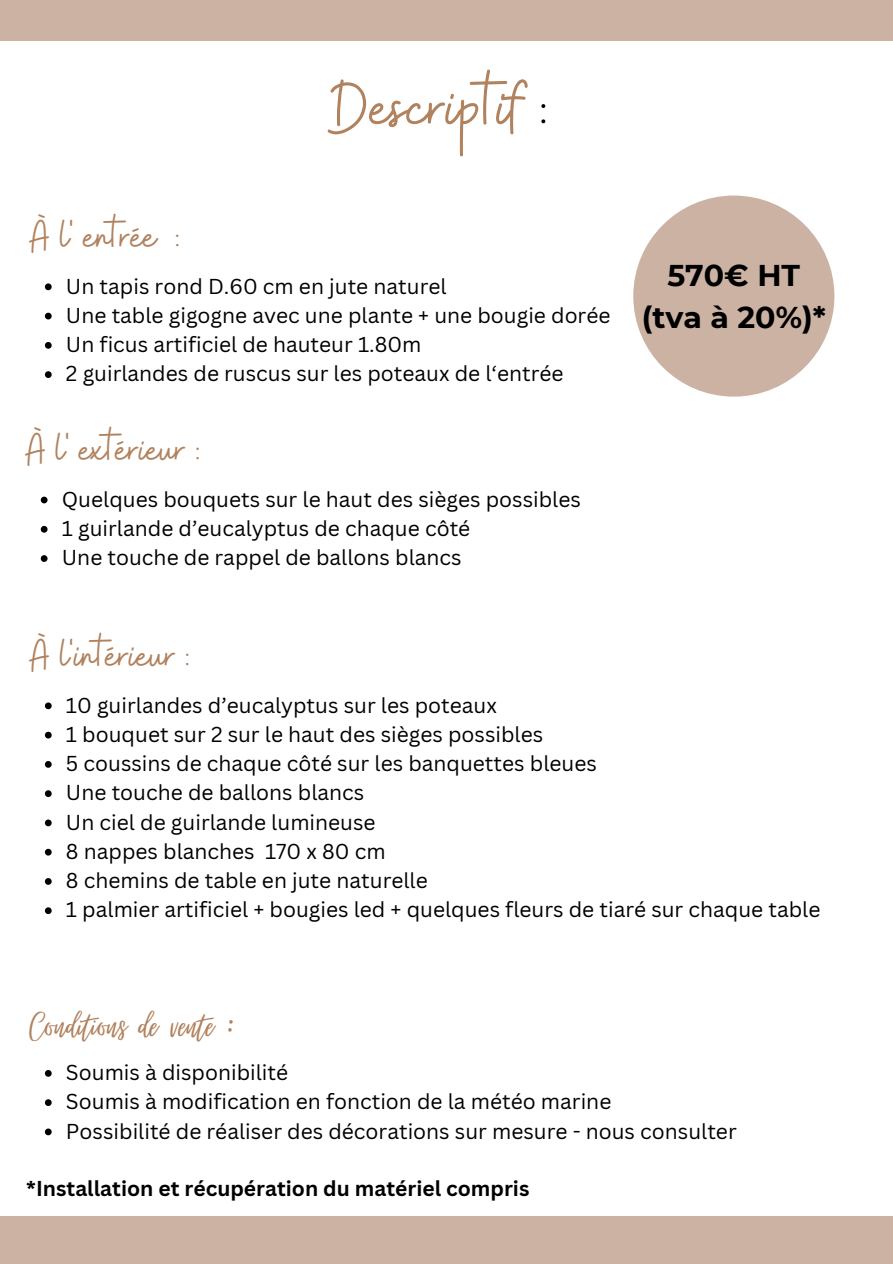
<style>
.page{position:relative;width:893px;height:1264px;background:#fff}
.page>*{position:absolute;margin:0;border:0;box-sizing:border-box;transform-origin:0 0}
.t1{font:76.5px "Buffalo";color:#b1825e}
.t2{font:46.5px "Buffalo";color:#b1825e}
.t3{font:46.5px "Virtual";color:#b1825e}
.t4{font:700 30px/41.7px "Montserrat";color:#000;text-align:center}
.t5{font:21px/29.2px "Canva Sans";color:#000}
.t6{font:700 21px "Canva Sans";color:#000}
.s1{color:#000}
</style>
<div class="page">
<div style="left:0;top:0;width:892px;height:40px;background:#cbb2a3"></div>
<div style="left:0;top:1215px;width:892px;height:48px;background:#cbb2a3"></div>
<svg style="left:45px;top:283px;width:7px;height:7px"></svg>
<svg style="left:45px;top:313px;width:7px;height:6px"></svg>
<svg style="left:45px;top:342px;width:7px;height:7px"></svg>
<svg style="left:45px;top:371px;width:7px;height:7px"></svg>
<svg style="left:41px;top:496px;width:7px;height:7px"></svg>
<svg style="left:41px;top:526px;width:7px;height:6px"></svg>
<svg style="left:41px;top:555px;width:7px;height:7px"></svg>
<svg style="left:45px;top:702px;width:7px;height:7px"></svg>
<svg style="left:45px;top:731px;width:7px;height:7px"></svg>
<svg style="left:45px;top:761px;width:7px;height:6px"></svg>
<svg style="left:45px;top:790px;width:7px;height:7px"></svg>
<svg style="left:45px;top:819px;width:7px;height:7px"></svg>
<svg style="left:45px;top:848px;width:7px;height:7px"></svg>
<svg style="left:45px;top:878px;width:7px;height:6px"></svg>
<svg style="left:45px;top:907px;width:7px;height:7px"></svg>
<svg style="left:45px;top:1070px;width:7px;height:6px"></svg>
<svg style="left:45px;top:1099px;width:7px;height:6px"></svg>
<svg style="left:45px;top:1128px;width:7px;height:7px"></svg>
<div style="left:633px;top:195px;width:201px;height:201px;background:#cbb2a3;border-radius:50%"></div>
<h1 class="t1" style="left:330px;top:58px;width:218px">Descriptif <span class="s1">:</span></h1>
<h2 class="t2" style="left:30px;top:206px;width:151px">À l' entrée :</h2>
<p class="t5" style="left:66px;top:271px;width:546px">Un tapis rond D.60 cm en jute naturel<br>Une table gigogne avec une plante + une bougie dorée Un ficus artificiel de hauteur 1.80m<br>2 guirlandes de ruscus sur les poteaux de l‘entrée</p>
<h2 class="t2" style="left:26px;top:420px;width:175px">À l' extérieur :</h2>
<p class="t5" style="left:62px;top:484px;width:520px">Quelques bouquets sur le haut des sièges possibles<br>1 guirlande d’eucalyptus de chaque côté<br>Une touche de rappel de ballons blancs</p>
<h3 class="t4" style="left:641px;top:254px;width:185px">570€ HT (tva à 20%)*</h3>
<h2 class="t2" style="left:30px;top:625px;width:161px">À l'intérieur :</h2>
<p class="t5" style="left:66px;top:689px;width:756px">10 guirlandes d’eucalyptus sur les poteaux<br>1 bouquet sur 2 sur le haut des sièges possibles<br>5 coussins de chaque côté sur les banquettes bleues<br>Une touche de ballons blancs<br>Un ciel de guirlande lumineuse<br>8 nappes blanches 170 x 80 cm<br>8 chemins de table en jute naturelle<br>1 palmier artificiel + bougies led + quelques fleurs de tiaré sur chaque table</p>
<h2 class="t3" style="left:30px;top:1000px;width:206px">Conditions de vente :</h2>
<p class="t5" style="left:66px;top:1057px;width:672px">Soumis à disponibilité<br>Soumis à modification en fonction de la météo marine<br>Possibilité de réaliser des décorations sur mesure - nous consulter</p>
<p class="t6" style="left:26px;top:1173px;width:504px">*Installation et récupération du matériel compris</p>
</div>
